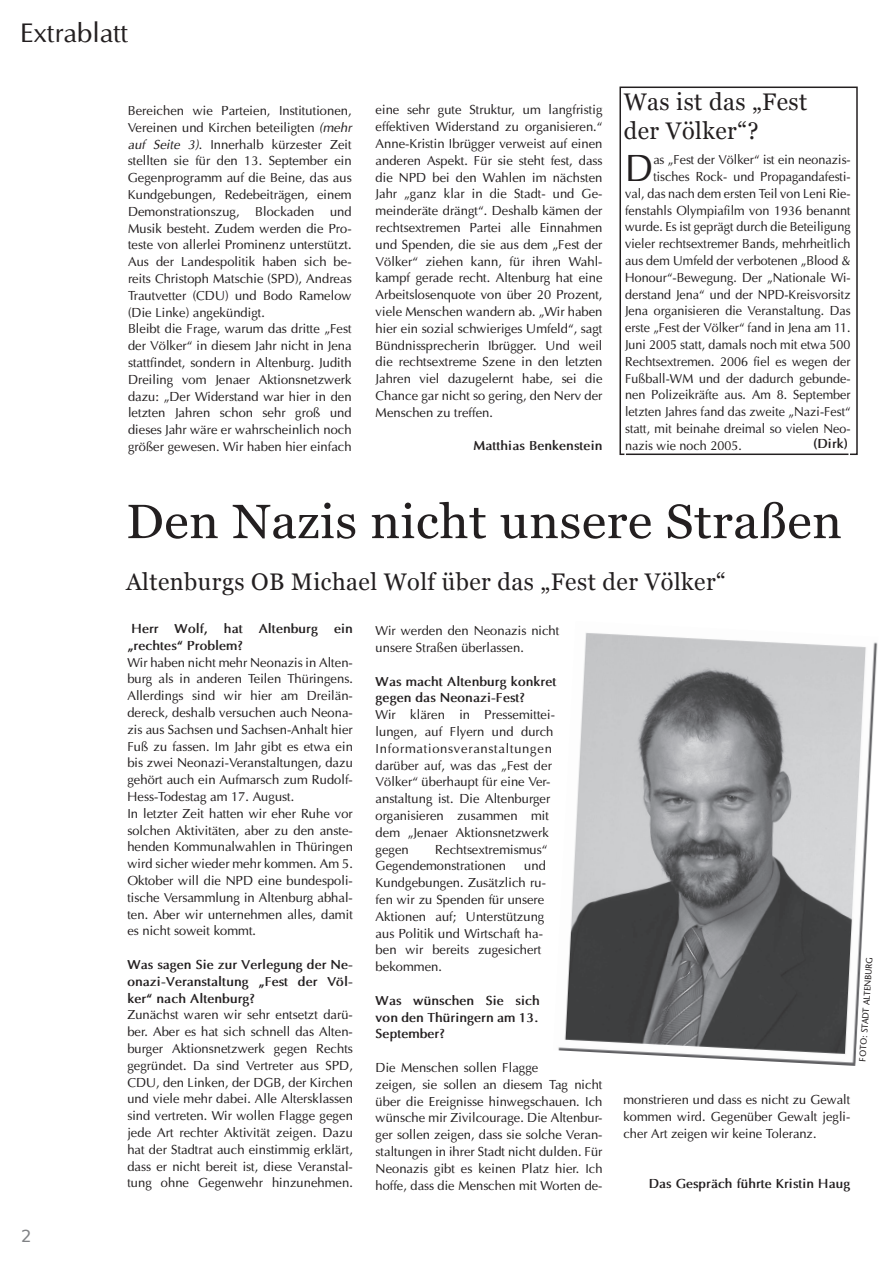
<style>
.page{position:relative;width:893px;height:1263px;background:#fff}
.page>*{position:absolute;margin:0;border:0;box-sizing:border-box;transform-origin:0 0}
.t1{font:48px "Georgia";letter-spacing:.01em;color:#231f20;scale:1.05 1}
.t2{font:37.65px "Optima";color:#231f20;scale:.96 1}
.t3{font:27px "Optima";color:#231f20}
.t4{font:24px/28.8px "Georgia";letter-spacing:.02em;color:#231f20}
.t5{font:16.5px "Bitstream Vera Sans";color:#808285}
.t6{font:13.05px/16.8px "Optima";color:#231f20}
.t7{font:13.05px "Optima";color:#231f20;scale:.96 1}
.t8{font:700 13.05px/16.8px "Optima";color:#231f20}
.t9{font:9px "Stone Sans";color:#231f20}
.s1{font-style:italic}
</style>
<div class="page">
<div style="left:619px;top:87px;width:238px;height:368px;border:1px solid #231f20"></div>
<img style="left:558px;top:633px;width:320px;height:433px">
<h3 class="t3" style="left:20px;top:19px;width:110px">Extrablatt</h3>
<p class="t5" style="left:21px;top:1229px;width:12px">2</p>
<p class="t6" style="left:128px;top:103px;width:228px">Bereichen wie Parteien, Institutionen, Vereinen und Kirchen beteiligten <span class="s1">(mehr auf Seite 3)</span>. Innerhalb kürzester Zeit stellten sie für den 13. September ein Gegenprogramm auf die Beine, das aus Kundgebungen, Redebeiträgen, einem Demonstrationszug, Blockaden und Musik besteht. Zudem werden die Pro&shy;teste von allerlei Prominenz unterstützt.<br>Aus der Landespolitik haben sich be&shy;reits Christoph Matschie (SPD), Andreas Trautvetter (CDU) und Bodo Ramelow (Die Linke) angekündigt.<br>Bleibt die Frage, warum das dritte „Fest der Völker“ in diesem Jahr nicht in Jena stattfindet, sondern in Altenburg. Judith Dreiling vom Jenaer Aktionsnetzwerk dazu: „Der Widerstand war hier in den letzten Jahren schon sehr groß und dieses Jahr wäre er wahrscheinlich noch größer gewesen. Wir haben hier einfach</p>
<p class="t6" style="left:375px;top:102px;width:228px;text-align:justify">eine sehr gute Struktur, um langfristig effektiven Widerstand zu organisieren.“ Anne-Kristin Ibrügger verweist auf einen anderen Aspekt. Für sie steht fest, dass die NPD bei den Wahlen im nächsten Jahr „ganz klar in die Stadt- und Ge&shy;meinderäte drängt“. Deshalb kämen der rechtsextremen Partei alle Einnahmen und Spenden, die sie aus dem „Fest der Völker“ ziehen kann, für ihren Wahl&shy;kampf gerade recht. Altenburg hat eine Arbeitslosenquote von über 20 Prozent, viele Menschen wandern ab. „Wir haben hier ein sozial schwieriges Umfeld“, sagt Bündnissprecherin Ibrügger. Und weil die rechtsextreme Szene in den letzten Jahren viel dazugelernt habe, sei die Chance gar nicht so gering, den Nerv der Menschen zu treffen.</p>
<p class="t8" style="left:473px;top:439px;width:131px">Matthias Benkenstein</p>
<h3 class="t4" style="left:623px;top:89px;width:185px">Was ist das „Fest der Völker“?</h3>
<h2 class="t2" style="left:625px;top:149px;width:31px">D</h2>
<p class="t7" style="left:653px;top:153px;width:207px">as „Fest der Völker“ ist ein neonazis-</p>
<p class="t7" style="left:653px;top:170px;width:207px">tisches Rock- und Propagandafesti-</p>
<p class="t7" style="left:625px;top:187px;width:236px">val, das nach dem ersten Teil von Leni Rie-</p>
<p class="t7" style="left:625px;top:204px;width:236px">fenstahls Olympiafilm von 1936 benannt</p>
<p class="t7" style="left:625px;top:220px;width:236px">wurde. Es ist geprägt durch die Beteiligung</p>
<p class="t7" style="left:625px;top:237px;width:236px">vieler rechtsextremer Bands, mehrheitlich</p>
<p class="t7" style="left:625px;top:254px;width:236px">aus dem Umfeld der verbotenen „Blood &amp;</p>
<p class="t7" style="left:625px;top:271px;width:236px">Honour“-Bewegung. Der „Nationale Wi-</p>
<p class="t7" style="left:625px;top:288px;width:236px">derstand Jena“ und der NPD-Kreisvorsitz</p>
<p class="t7" style="left:625px;top:304px;width:236px">Jena organisieren die Veranstaltung. Das</p>
<p class="t7" style="left:625px;top:321px;width:236px">erste „Fest der Völker“ fand in Jena am 11.</p>
<p class="t7" style="left:625px;top:338px;width:236px">Juni 2005 statt, damals noch mit etwa 500</p>
<p class="t7" style="left:625px;top:355px;width:236px">Rechtsextremen. 2006 fiel es wegen der</p>
<p class="t7" style="left:625px;top:372px;width:236px">Fußball-WM und der dadurch gebunde-</p>
<p class="t7" style="left:625px;top:388px;width:236px">nen Polizeikräfte aus. Am 8. September</p>
<p class="t7" style="left:625px;top:405px;width:236px">letzten Jahres fand das zweite „Nazi-Fest“</p>
<p class="t7" style="left:625px;top:422px;width:236px">statt, mit beinahe dreimal so vielen Neo-</p>
<p class="t7" style="left:625px;top:439px;width:123px">nazis wie noch 2005.</p>
<p class="t8" style="left:813px;top:436px;width:36px">(Dirk)</p>
<h1 class="t1" style="left:126px;top:502px;width:683px">Den Nazis nicht unsere Straßen</h1>
<h3 class="t4" style="left:126px;top:569px;width:601px">Altenburgs OB Michael Wolf über das „Fest der Völker“</h3>
<p class="t8" style="left:127px;top:621px;width:227px;text-indent:4px">Herr Wolf, hat Altenburg ein „rechtes“ Problem?</p>
<p class="t6" style="left:127px;top:654px;width:227px">Wir haben nicht mehr Neonazis in Alten&shy;burg als in anderen Teilen Thüringens.<br>Allerdings sind wir hier am Dreilän&shy;dereck, deshalb versuchen auch Neona&shy;zis aus Sachsen und Sachsen-Anhalt hier Fuß zu fassen. Im Jahr gibt es etwa ein bis zwei Neonazi-Veranstaltungen, dazu gehört auch ein Aufmarsch zum Rudolf-Hess-Todestag am 17. August.<br>In letzter Zeit hatten wir eher Ruhe vor solchen Aktivitäten, aber zu den anste&shy;henden Kommunalwahlen in Thüringen wird sicher wieder mehr kommen. Am 5.<br>Oktober will die NPD eine bundespoli&shy;tische Versammlung in Altenburg abhal&shy;ten. Aber wir unternehmen alles, damit es nicht soweit kommt.</p>
<p class="t8" style="left:127px;top:957px;width:227px;text-align:justify">Was sagen Sie zur Verlegung der Ne&shy;onazi-Veranstaltung „Fest der Völ&shy;ker“ nach Altenburg?</p>
<p class="t6" style="left:127px;top:1007px;width:227px;text-align:justify">Zunächst waren wir sehr entsetzt darü&shy;ber. Aber es hat sich schnell das Alten&shy;burger Aktionsnetzwerk gegen Rechts gegründet. Da sind Vertreter aus SPD, CDU, den Linken, der DGB, der Kirchen und viele mehr dabei. Alle Altersklassen sind vertreten. Wir wollen Flagge gegen jede Art rechter Aktivität zeigen. Dazu hat der Stadtrat auch einstimmig erklärt, dass er nicht bereit ist, diese Veranstal&shy;tung ohne Gegenwehr hinzunehmen.</p>
<p class="t6" style="left:375px;top:623px;width:185px">Wir werden den Neonazis nicht unsere Straßen überlassen.</p>
<p class="t8" style="left:375px;top:674px;width:182px">Was macht Altenburg konkret gegen das Neonazi-Fest?</p>
<p class="t6" style="left:375px;top:707px;width:181px">Wir klären in Pressemittei&shy;lungen, auf Flyern und durch<br>Informationsveranstaltungen darüber auf, was das „Fest der<br>Völker“ überhaupt für eine Ver&shy;anstaltung ist. Die Altenburger organisieren zusammen mit dem „Jenaer Aktionsnetzwerk gegen</p>
<p class="t6" style="left:375px;top:841px;width:173px;text-indent:60px">Rechtsextremismus“<br>Gegendemonstrationen</p>
<p class="t6" style="left:375px;top:858px;width:172px;text-indent:149px">und<br>Kundgebungen. Zusätzlich ru&shy;fen wir zu Spenden für unsere<br>Aktionen auf; Unterstützung aus Politik und Wirtschaft ha&shy;ben wir bereits zugesichert bekommen.</p>
<p class="t8" style="left:375px;top:993px;width:166px;text-align:justify">Was wünschen Sie sich von den Thüringern am 13.<br>September?</p>
<p class="t6" style="left:375px;top:1060px;width:228px">Die Menschen sollen Flagge<br>zeigen, sie sollen an diesem Tag nicht über die Ereignisse hinwegschauen. Ich wünsche mir Zivilcourage. Die Altenbur&shy;ger sollen zeigen, dass sie solche Veran&shy;staltungen in ihrer Stadt nicht dulden. Für Neonazis gibt es keinen Platz hier. Ich hoffe, dass die Menschen mit Worten de-</p>
<p class="t9" style="left:858px;top:1061px;width:106px;rotate:-86deg">FOTO: STADT ALTENBURG</p>
<p class="t6" style="left:623px;top:1092px;width:228px;text-align:justify">monstrieren und dass es nicht zu Gewalt kommen wird. Gegenüber Gewalt jegli&shy;cher Art zeigen wir keine Toleranz.</p>
<p class="t8" style="left:648px;top:1177px;width:203px">Das Gespräch führte Kristin Haug</p>
</div>
